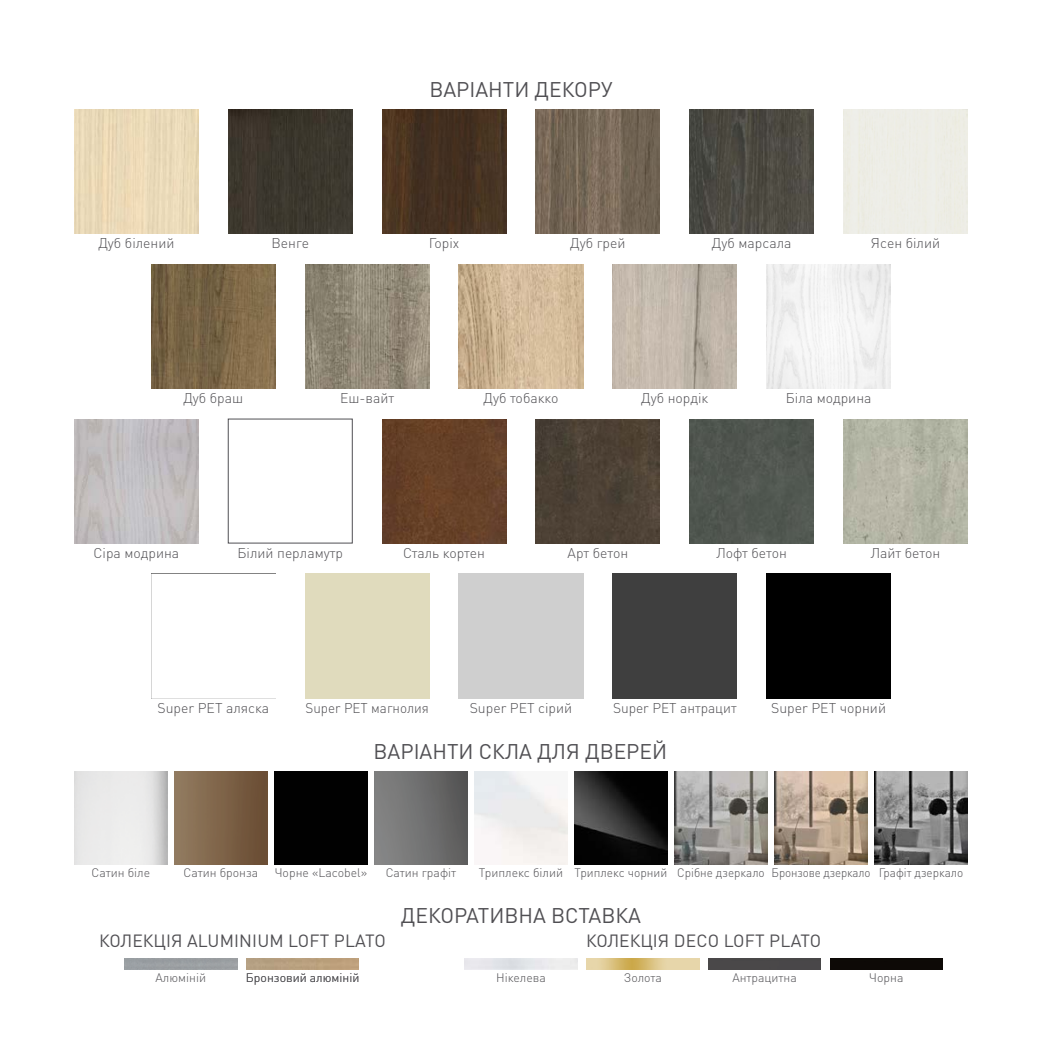
<style>
.page{position:relative;width:1042px;height:1042px;background:#fff}
.page>*{position:absolute;margin:0;border:0;box-sizing:border-box;transform-origin:0 0}
.t1{font:21px "DIN Pro";color:#504f53}
.t2{font:17.5px "DIN Pro";color:#504f53}
.t3{font:300 14px "DIN Pro";color:#504f53}
.t4{font:300 14px "DIN Pro";color:#504f53;scale:.96 1}
.t5{font:300 12.25px "DIN Pro";color:#504f53}
.t6{font:300 12.25px "DIN Pro";color:#504f53;scale:.94 1}
</style>
<div class="page">
<img style="left:74px;top:109px;width:124px;height:124px">
<img style="left:382px;top:109px;width:124px;height:124px">
<img style="left:690px;top:109px;width:124px;height:124px">
<div style="left:228px;top:109px;width:124px;height:124px;background:#3c372d"></div>
<img style="left:536px;top:109px;width:124px;height:124px">
<img style="left:74px;top:419px;width:124px;height:124px">
<div style="left:382px;top:419px;width:124px;height:124px;background:#664128"></div>
<div style="left:690px;top:419px;width:124px;height:124px;background:#505650"></div>
<img style="left:536px;top:419px;width:124px;height:124px">
<img style="left:843px;top:419px;width:124px;height:124px">
<img style="left:151px;top:264px;width:124px;height:124px">
<img style="left:459px;top:264px;width:124px;height:124px">
<img style="left:766px;top:264px;width:124px;height:124px">
<img style="left:305px;top:264px;width:124px;height:124px">
<img style="left:613px;top:264px;width:124px;height:124px">
<img style="left:151px;top:574px;width:1px;height:124px">
<div style="left:766px;top:574px;width:124px;height:124px;background:#000"></div>
<div style="left:613px;top:574px;width:124px;height:124px;background:#3f3f3f"></div>
<div style="left:274px;top:771px;width:93px;height:93px;background:#010101"></div>
<img style="left:174px;top:771px;width:93px;height:93px">
<img style="left:374px;top:771px;width:93px;height:93px">
<img style="left:574px;top:771px;width:93px;height:93px">
<img style="left:674px;top:771px;width:93px;height:93px">
<img style="left:774px;top:771px;width:93px;height:93px">
<img style="left:874px;top:771px;width:93px;height:93px">
<img style="left:830px;top:958px;width:113px;height:11px">
<img style="left:708px;top:958px;width:113px;height:11px">
<img style="left:586px;top:958px;width:113px;height:11px">
<h1 class="t1" style="left:429px;top:75px;width:185px">ВАРІАНТИ ДЕКОРУ</h1>
<p class="t3" style="left:98px;top:233px;width:77px">Дуб білений</p>
<p class="t3" style="left:271px;top:233px;width:39px">Венге</p>
<p class="t3" style="left:429px;top:233px;width:32px">Горіх</p>
<p class="t3" style="left:570px;top:233px;width:57px">Дуб грей</p>
<p class="t3" style="left:712px;top:233px;width:81px">Дуб марсала</p>
<p class="t3" style="left:871px;top:233px;width:71px">Ясен білий</p>
<p class="t3" style="left:183px;top:388px;width:61px">Дуб браш</p>
<p class="t3" style="left:340px;top:388px;width:56px">Еш-вайт</p>
<p class="t3" style="left:483px;top:388px;width:76px">Дуб тобакко</p>
<p class="t3" style="left:641px;top:388px;width:69px">Дуб нордік</p>
<p class="t3" style="left:786px;top:388px;width:87px">Біла модрина</p>
<p class="t3" style="left:94px;top:543px;width:87px">Сіра модрина</p>
<p class="t3" style="left:237px;top:543px;width:107px">Білий перламутр</p>
<p class="t3" style="left:403px;top:543px;width:83px">Сталь кортен</p>
<p class="t3" style="left:567px;top:543px;width:62px">Арт бетон</p>
<p class="t3" style="left:716px;top:543px;width:72px">Лофт бетон</p>
<p class="t3" style="left:870px;top:543px;width:71px">Лайт бетон</p>
<p class="t3" style="left:158px;top:698px;width:113px">Super PET аляска</p>
<p class="t4" style="left:305px;top:698px;width:130px">Super PET магнолия</p>
<p class="t3" style="left:470px;top:698px;width:104px">Super PET сірий</p>
<p class="t3" style="left:613px;top:698px;width:125px">Super PET антрацит</p>
<p class="t3" style="left:771px;top:698px;width:116px">Super PET чорний</p>
<h1 class="t1" style="left:373px;top:737px;width:295px">ВАРІАНТИ СКЛА ДЛЯ ДВЕРЕЙ</h1>
<p class="t5" style="left:92px;top:864px;width:60px">Сатин біле</p>
<p class="t5" style="left:183px;top:864px;width:76px">Сатин бронза</p>
<p class="t5" style="left:275px;top:864px;width:94px">Чорне «Lacobel»</p>
<p class="t5" style="left:386px;top:864px;width:72px">Сатин графіт</p>
<p class="t5" style="left:479px;top:864px;width:287px">Триплекс білий Триплекс чорний Срібне дзеркало</p>
<p class="t6" style="left:771px;top:864px;width:205px">Бронзове дзеркало Графіт дзеркало</p>
<h1 class="t1" style="left:401px;top:901px;width:242px">ДЕКОРАТИВНА ВСТАВКА</h1>
<p class="t2" style="left:99px;top:929px;width:288px">КОЛЕКЦІЯ ALUMINIUM LOFT PLATO</p>
<p class="t2" style="left:586px;top:929px;width:237px">КОЛЕКЦІЯ DECO LOFT PLATO</p>
<p class="t5" style="left:156px;top:969px;width:52px">Aлюміній</p>
<p class="t5" style="left:246px;top:969px;width:115px">Бронзовий алюміній</p>
<p class="t5" style="left:496px;top:969px;width:51px">Нікелева</p>
<p class="t5" style="left:624px;top:969px;width:40px">Золота</p>
<p class="t5" style="left:732px;top:969px;width:66px">Антрацитна</p>
<p class="t5" style="left:869px;top:969px;width:36px">Чорна</p>
</div>
